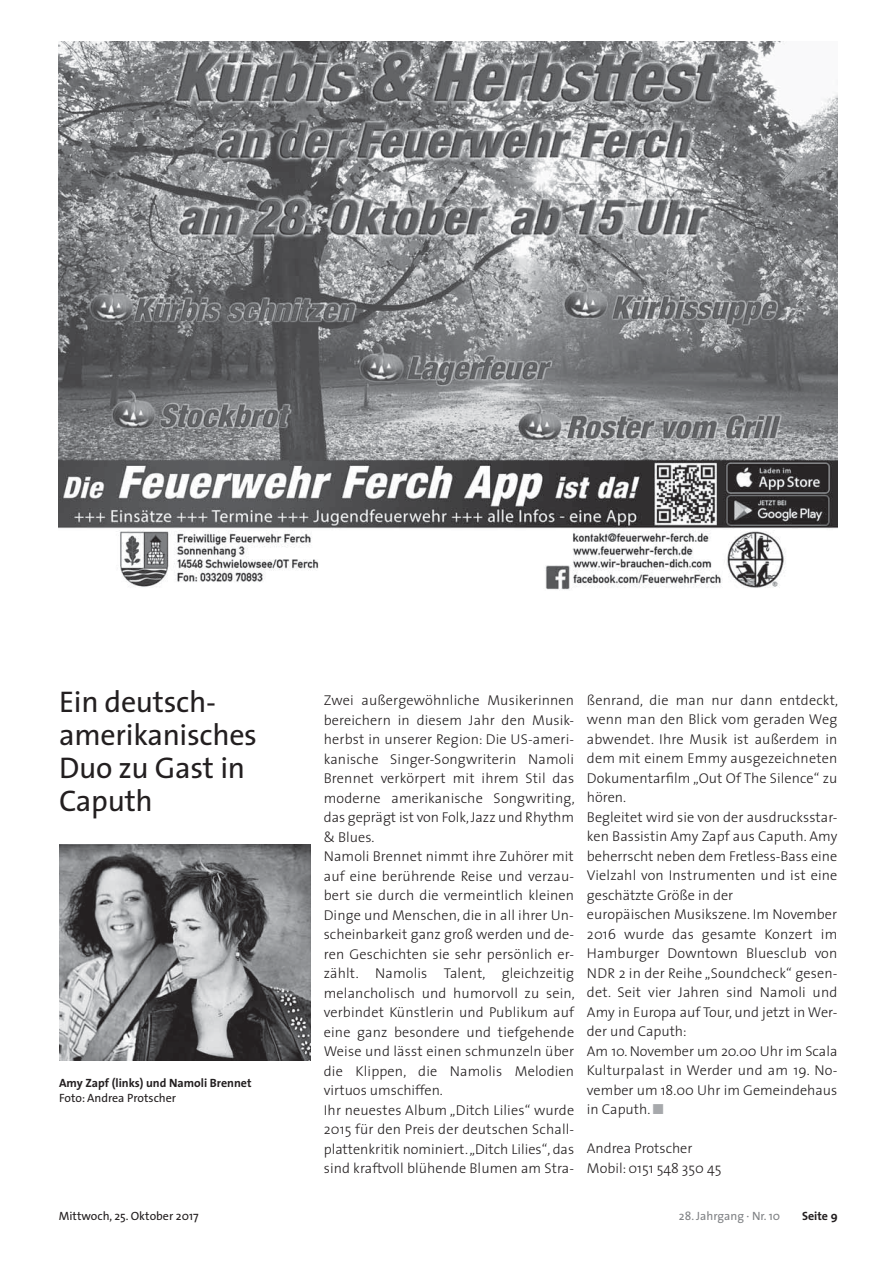
<style>
.page{position:relative;width:894px;height:1263px;background:#fff}
.page>*{position:absolute;margin:0;border:0;box-sizing:border-box;transform-origin:0 0}
.t1{font:30px/33px "The Sans";letter-spacing:-.01em;color:#231f20}
.t2{font:300 14.25px/19.5px "The Sans";letter-spacing:.01em;color:#231f20}
.t3{font:12px "The Sans";color:#231f20}
.t4{font:700 12px "The Sans";color:#231f20}
.t5{font:12px "The Sans";color:#808285}
</style>
<div class="page">
<img style="left:59px;top:42px;width:778px;height:548px">
<img style="left:59px;top:844px;width:251px;height:216px">
<h1 class="t1" style="left:59px;top:688px;width:199px">Ein deutsch&shy;amerikanisches<br>Duo zu Gast in<br>Caputh</h1>
<p class="t4" style="left:59px;top:1076px;width:194px">Amy Zapf (links) und Namoli Brennet</p>
<p class="t3" style="left:59px;top:1092px;width:118px">Foto: Andrea Protscher</p>
<p class="t2" style="left:323px;top:691px;width:252px">Zwei außergewöhnliche Musikerinnen bereichern in diesem Jahr den Musik&shy;herbst in unserer Region: Die US-ameri&shy;kanische Singer-Songwriterin Namoli Brennet verkörpert mit ihrem Stil das moderne amerikanische Songwriting, das geprägt ist von Folk, Jazz und Rhythm &amp; Blues.<br>Namoli Brennet nimmt ihre Zuhörer mit auf eine berührende Reise und verzau&shy;bert sie durch die vermeintlich kleinen Dinge und Menschen, die in all ihrer Un&shy;scheinbarkeit ganz groß werden und de&shy;ren Geschichten sie sehr persönlich er&shy;zählt. Namolis Talent, gleichzeitig melancholisch und humorvoll zu sein, verbindet Künstlerin und Publikum auf eine ganz besondere und tiefgehende Weise und lässt einen schmunzeln über die Klippen, die Namolis Melodien virtuos umschiffen.<br>Ihr neuestes Album „Ditch Lilies“ wurde 2015 für den Preis der deutschen Schall&shy;plattenkritik nominiert. „Ditch Lilies“, das sind kraftvoll blühende Blumen am Stra-</p>
<p class="t2" style="left:586px;top:691px;width:252px">ßenrand, die man nur dann entdeckt, wenn man den Blick vom geraden Weg abwendet. Ihre Musik ist außerdem in dem mit einem Emmy ausgezeichneten<br>Dokumentarfilm „Out Of The Silence“ zu hören.<br>Begleitet wird sie von der ausdrucksstar&shy;ken Bassistin Amy Zapf aus Caputh. Amy beherrscht neben dem Fretless-Bass eine<br>Vielzahl von Instrumenten und ist eine geschätzte Größe in der<br>europäischen Musikszene. Im November<br>2016 wurde das gesamte Konzert im<br>Hamburger Downtown Bluesclub von<br>NDR 2 in der Reihe „Soundcheck“ gesen&shy;det. Seit vier Jahren sind Namoli und<br>Amy in Europa auf Tour, und jetzt in Wer&shy;der und Caputh:<br>Am 10. November um 20.00 Uhr im Scala<br>Kulturpalast in Werder und am 19. No&shy;vember um 18.00 Uhr im Gemeindehaus in Caputh.</p>
<p class="t2" style="left:586px;top:1140px;width:136px">Andrea Protscher<br>Mobil: 0151 548 350 45</p>
<p class="t3" style="left:59px;top:1211px;width:141px">Mittwoch, 25. Oktober 2017</p>
<p class="t5" style="left:678px;top:1211px;width:103px">28. Jahrgang · Nr. 10</p>
<p class="t4" style="left:801px;top:1210px;width:37px">Seite 9</p>
</div>
